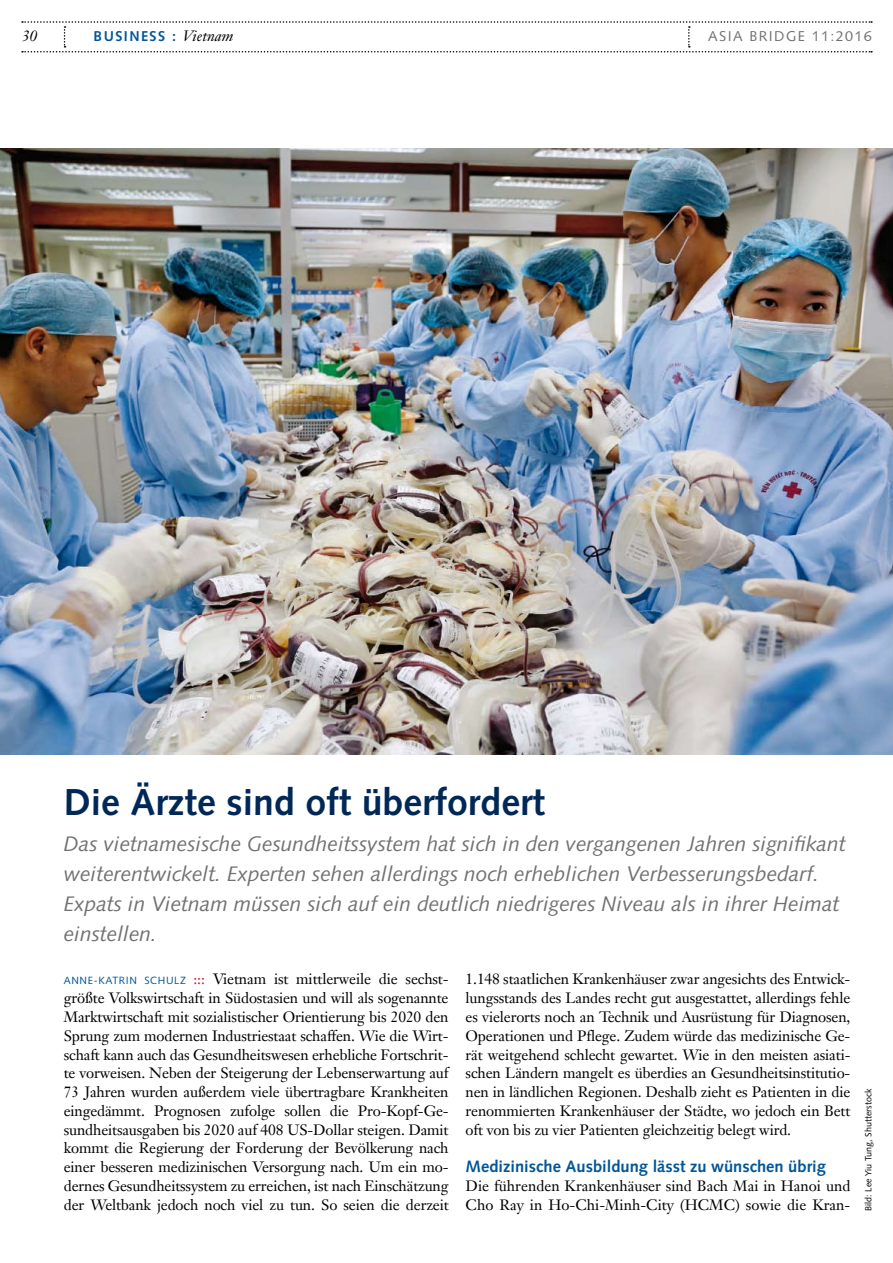
<style>
.page{position:relative;width:893px;height:1263px;background:#fff}
.page>*{position:absolute;margin:0;border:0;box-sizing:border-box;transform-origin:0 0}
.t1{font:700 37.5px "Syntax";color:#002857}
.t2{font:italic 21px/30px "Syntax";color:#707173}
.t3{font:700 16.5px "Syntax";color:#005697}
.t4{font:15px/18.8px "Janson Text";letter-spacing:-.01em;color:#000;text-align:justify}
.t5{font:italic 15px "Janson Text";color:#000}
.t6{font:14.25px "Syntax";letter-spacing:.1em;color:#707173}
.t7{font:700 14.25px "Syntax";letter-spacing:.1em;color:#005697}
.t8{font:9px "Syntax";color:#000}
.s1{font-family:"Janson Text";font-weight:400;font-style:italic;font-size:15px;color:#000}
.s2{font-family:"Syntax";font-size:10.5px;color:#005697}
.s3{color:#e20026}
</style>
<div class="page">
<svg style="left:22px;top:21px;width:850px;height:32px"></svg>
<img style="left:0;top:149px;width:893px;height:606px">
<p class="t5" style="left:22px;top:27px;width:17px">30</p>
<p class="t7" style="left:94px;top:28px;width:141px">Business : <span class="s1">Vietnam</span></p>
<p class="t6" style="left:708px;top:28px;width:165px">ASIA BRIDGE 11:2016</p>
<h1 class="t1" style="left:64px;top:781px;width:483px">Die Ärzte sind oft überfordert</h1>
<p class="t2" style="left:64px;top:829px;width:783px">Das vietnamesische Gesundheitssystem hat sich in den vergangenen Jahren signifikant weiterentwickelt. Experten sehen allerdings noch erheblichen Verbesserungsbedarf.<br>Expats in Vietnam müssen sich auf ein deutlich niedrigeres Niveau als in ihrer Heimat einstellen.</p>
<p class="t4" style="left:64px;top:970px;width:386px"><span class="s2">ANNE -KATRI N SCHULZ</span> <span class="s3">:::</span> Vietnam ist mittlerweile die sechst&shy;größte Volkswirtschaft in Südostasien und will als sogenannte Marktwirtschaft mit sozialistischer Orientierung bis 2020 den Sprung zum modernen Industriestaat schaffen. Wie die Wirt&shy;schaft kann auch das Gesundheitswesen erhebliche Fortschrit&shy;te vorweisen. Neben der Steigerung der Lebenserwartung auf 73 Jahren wurden außerdem viele übertragbare Krankheiten eingedämmt. Prognosen zufolge sollen die Pro-Kopf-Ge&shy;sundheitsausgaben bis 2020 auf 408 US-Dollar steigen. Damit kommt die Regierung der Forderung der Bevölkerung nach einer besseren medizinischen Versorgung nach. Um ein mo&shy;dernes Gesundheitssystem zu erreichen, ist nach Einschätzung der Weltbank jedoch noch viel zu tun. So seien die derzeit</p>
<p class="t4" style="left:466px;top:970px;width:386px">1.148 staatlichen Krankenhäuser zwar angesichts des Entwick&shy;lungsstands des Landes recht gut ausgestattet, allerdings fehle es vielerorts noch an Technik und Ausrüstung für Diagnosen, Operationen und Pflege. Zudem würde das medizinische Ge&shy;rät weitgehend schlecht gewartet. Wie in den meisten asiati&shy;schen Ländern mangelt es überdies an Gesundheitsinstitutio&shy;nen in ländlichen Regionen. Deshalb zieht es Patienten in die renommierten Krankenhäuser der Städte, wo jedoch ein Bett oft von bis zu vier Patienten gleichzeitig belegt wird.</p>
<p class="t3" style="left:466px;top:1157px;width:362px">Medizinische Ausbildung lässt zu wünschen übrig</p>
<p class="t4" style="left:466px;top:1176px;width:386px">Die führenden Krankenhäuser sind Bach Mai in Hanoi und<br>Cho Ray in Ho-Chi-Minh-City (HCMC) sowie die Kran-</p>
<p class="t8" style="left:863px;top:1211px;width:124px;rotate:-90deg">BILD: LEE YIU TUNG, SHUTTERSTOCK</p>
</div>
